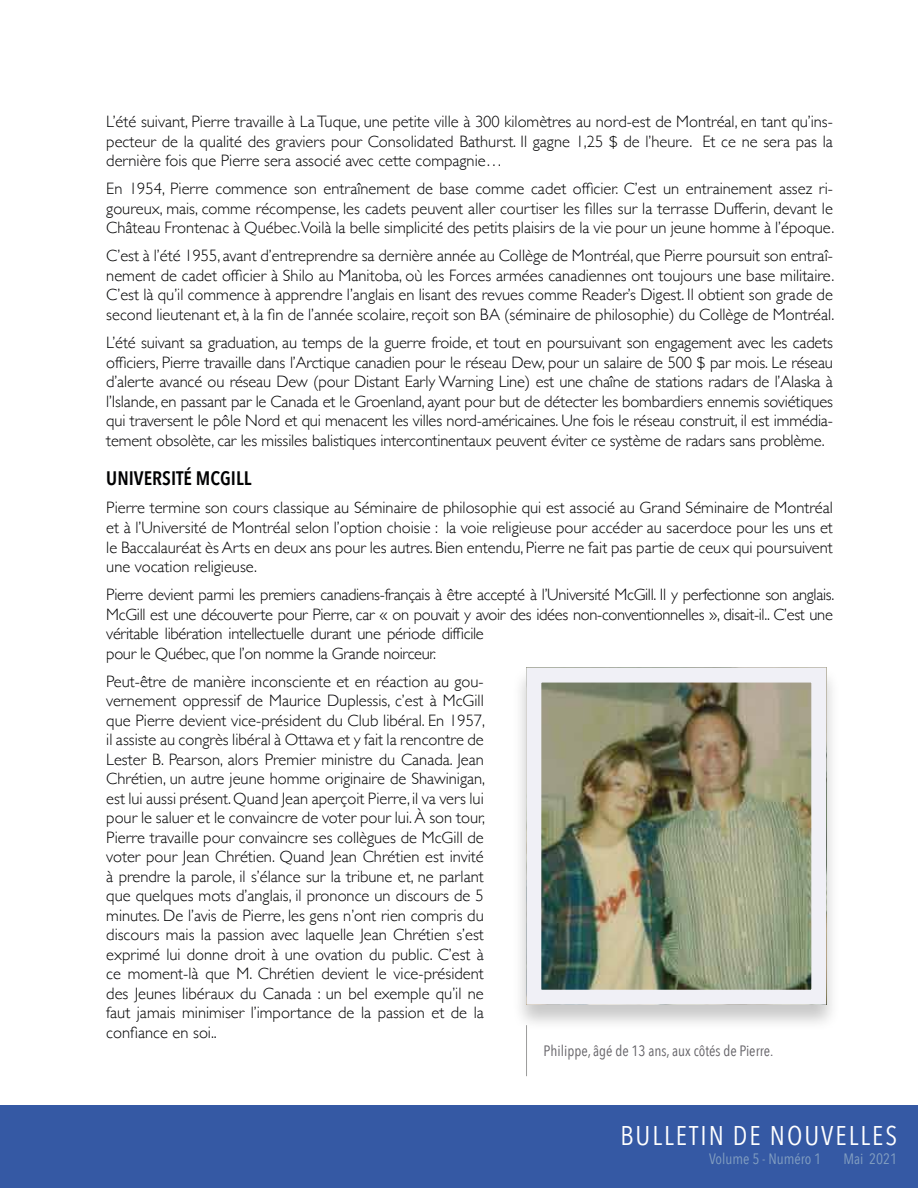
<style>
.page{position:relative;width:918px;height:1188px;background:#fff}
.page>*{position:absolute;margin:0;border:0;box-sizing:border-box;transform-origin:0 0}
.t1{font:27px "Avenir Next Condensed";letter-spacing:.075em;color:#fff}
.t2{font:600 19.5px "Avenir Next Condensed";color:#020203}
.t3{font:300 16.5px/19.5px "Gill Sans";letter-spacing:-.01em;color:#020203;text-align:justify}
.t4{font:15px "Avenir Next Condensed";color:#636166}
.t5{font:15px "Avenir Next Condensed";color:#839fc1}
</style>
<div class="page">
<div style="left:0;top:1106px;width:918px;height:82px;background:#3559a4"></div>
<div style="left:512px;top:666px;width:328px;height:366px;background:#000;opacity:.22"></div>
<img style="left:542px;top:684px;width:268px;height:305px">
<div style="left:526px;top:668px;width:300px;height:337px;border:15px solid #f0f0f6"></div>
<hr style="left:526px;top:1025px;width:1px;height:51px;background:#9d9d9c">
<p class="t3" style="left:106px;top:112px;width:728px">L’été suivant, Pierre travaille à La Tuque, une petite ville à 300 kilomètres au nord-est de Montréal, en tant qu’ins&shy;pecteur de la qualité des graviers pour Consolidated Bathurst. Il gagne 1,25 $ de l’heure. Et ce ne sera pas la dernière fois que Pierre sera associé avec cette compagnie…</p>
<p class="t3" style="left:106px;top:179px;width:729px">En 1954, Pierre commence son entraînement de base comme cadet officier. C’est un entrainement assez ri&shy;goureux, mais, comme récompense, les cadets peuvent aller courtiser les filles sur la terrasse Dufferin, devant le Château Frontenac à Québec.Voilà la belle simplicité des petits plaisirs de la vie pour un jeune homme à l’époque.</p>
<p class="t3" style="left:106px;top:246px;width:729px">C’est à l’été 1955, avant d’entreprendre sa dernière année au Collège de Montréal, que Pierre poursuit son entraî&shy;nement de cadet officier à Shilo au Manitoba, où les Forces armées canadiennes ont toujours une base militaire.<br>C’est là qu’il commence à apprendre l’anglais en lisant des revues comme Reader’s Digest. Il obtient son grade de second lieutenant et, à la fin de l’année scolaire, reçoit son BA (séminaire de philosophie) du Collège de Montréal.</p>
<p class="t3" style="left:106px;top:332px;width:728px">L’été suivant sa graduation, au temps de la guerre froide, et tout en poursuivant son engagement avec les cadets officiers, Pierre travaille dans l’Arctique canadien pour le réseau Dew, pour un salaire de 500 $ par mois. Le réseau d’alerte avancé ou réseau Dew (pour Distant Early Warning Line) est une chaîne de stations radars de l’Alaska à l’Islande, en passant par le Canada et le Groenland, ayant pour but de détecter les bombardiers ennemis soviétiques qui traversent le pôle Nord et qui menacent les villes nord-américaines. Une fois le réseau construit, il est immédia&shy;tement obsolète, car les missiles balistiques intercontinentaux peuvent éviter ce système de radars sans problème.</p>
<p class="t2" style="left:106px;top:462px;width:147px">UNIVERSITÉ MCGILL</p>
<p class="t3" style="left:106px;top:498px;width:728px">Pierre termine son cours classique au Séminaire de philosophie qui est associé au Grand Séminaire de Montréal et à l’Université de Montréal selon l’option choisie : la voie religieuse pour accéder au sacerdoce pour les uns et le Baccalauréat ès Arts en deux ans pour les autres. Bien entendu, Pierre ne fait pas partie de ceux qui poursuivent une vocation religieuse.</p>
<p class="t3" style="left:106px;top:584px;width:730px;text-align:left">Pierre devient parmi les premiers canadiens-français à être accepté à l’Université McGill. Il y perfectionne son anglais.<br>McGill est une découverte pour Pierre, car « on pouvait y avoir des idées non-conventionnelles », disait-il.. C’est une véritable libération intellectuelle durant une période difficile<br>pour le Québec, que l’on nomme la Grande noirceur.</p>
<p class="t3" style="left:106px;top:671px;width:380px">Peut-être de manière inconsciente et en réaction au gou&shy;vernement oppressif de Maurice Duplessis, c’est à McGill que Pierre devient vice-président du Club libéral. En 1957, il assiste au congrès libéral à Ottawa et y fait la rencontre de Lester B. Pearson, alors Premier ministre du Canada. Jean Chrétien, un autre jeune homme originaire de Shawinigan, est lui aussi présent. Quand Jean aperçoit Pierre, il va vers lui pour le saluer et le convaincre de voter pour lui. À son tour, Pierre travaille pour convaincre ses collègues de McGill de voter pour Jean Chrétien. Quand Jean Chrétien est invité à prendre la parole, il s’élance sur la tribune et, ne parlant que quelques mots d’anglais, il prononce un discours de 5 minutes. De l’avis de Pierre, les gens n’ont rien compris du discours mais la passion avec laquelle Jean Chrétien s’est exprimé lui donne droit à une ovation du public. C’est à ce moment-là que M. Chrétien devient le vice-président des Jeunes libéraux du Canada : un bel exemple qu’il ne faut jamais minimiser l’importance de la passion et de la confiance en soi..</p>
<p class="t4" style="left:544px;top:1038px;width:231px">Philippe, âgé de 13 ans, aux côtés de Pierre.</p>
<h1 class="t1" style="left:620px;top:1113px;width:278px">BULLETIN DE NOUVELLES</h1>
<p class="t5" style="left:709px;top:1146px;width:114px">Volume 5 - Numéro 1</p>
<p class="t5" style="left:843px;top:1146px;width:55px">Mai 2021</p>
</div>
